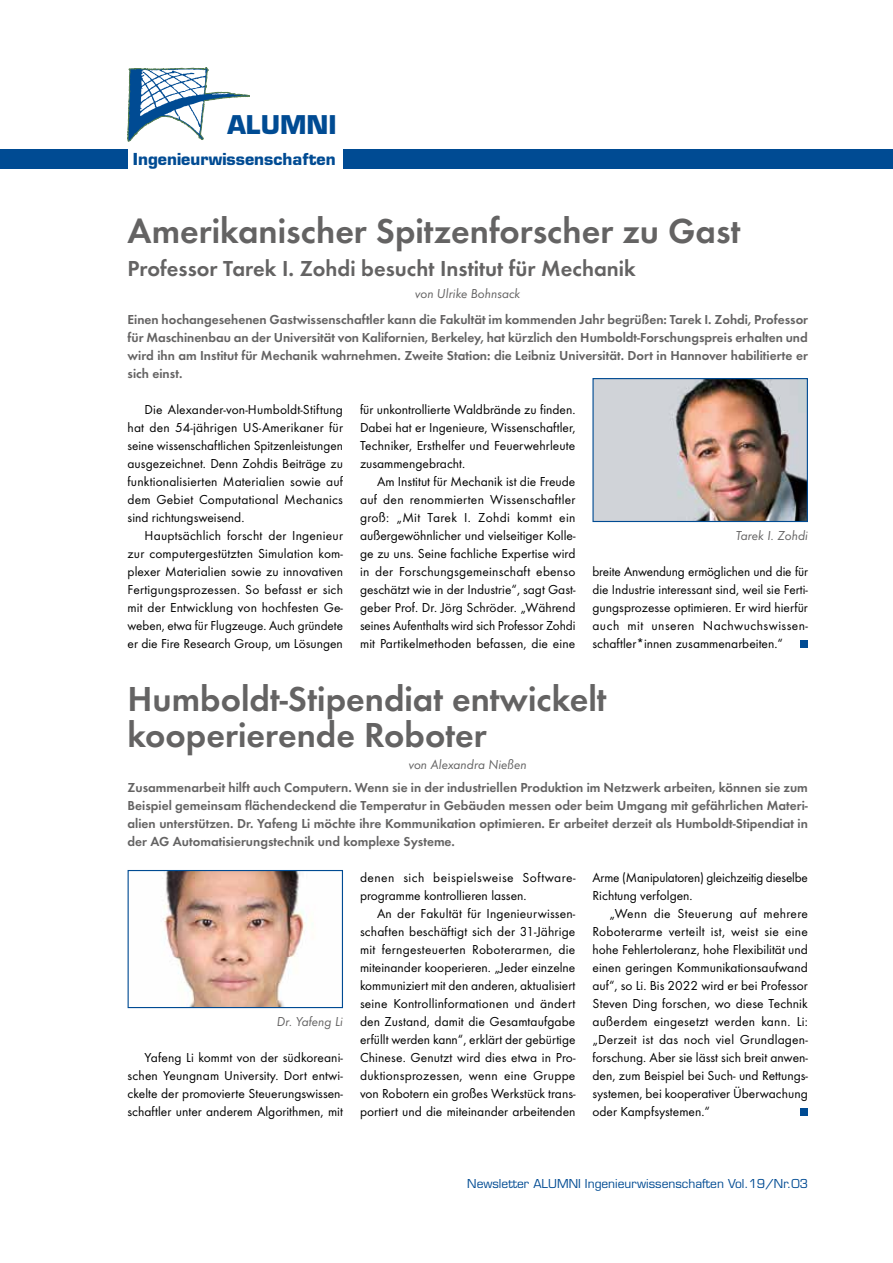
<style>
.page{position:relative;width:893px;height:1263px;background:#fff}
.page>*{position:absolute;margin:0;border:0;box-sizing:border-box;transform-origin:0 0}
.t1{font:36px/36px "Futura T Dem";color:#646363}
.t2{font:700 25.2px "Eurostile";color:#004b93}
.t3{font:22.5px "Futura T Dem";color:#646363}
.t4{font:700 16.05px "Eurostile";color:#004b93}
.t5{font:13.5px/18px "Futura T Boo";color:#000;text-align:justify}
.t6{font:13.5px/18px "Futura T Dem";color:#646363;text-align:justify}
.t7{font:13.5px/18px "Futura T Boo";letter-spacing:.02em;color:#000}
.t8{font:13.5px "Futura T Boo Obl";color:#646363}
.t9{font:12px "Eurostile";color:#004b93}
</style>
<div class="page">
<svg style="left:128px;top:67px;width:122px;height:74px"></svg>
<div style="left:343px;top:149px;width:550px;height:20px;background:#004b93"></div>
<div style="left:0;top:149px;width:128px;height:20px;background:#004b93"></div>
<div style="left:800px;top:640px;width:8px;height:8px;background:#004b93"></div>
<div style="left:800px;top:1108px;width:8px;height:8px;background:#004b93"></div>
<img style="left:163px;top:872px;width:150px;height:134px">
<div style="left:128px;top:870px;width:215px;height:138px;border:1px solid #004b93"></div>
<img style="left:594px;top:380px;width:212px;height:140px">
<div style="left:592px;top:378px;width:216px;height:144px;border:1px solid #004b93"></div>
<h2 class="t2" style="left:227px;top:109px;width:111px">ALUMNI</h2>
<p class="t4" style="left:133px;top:149px;width:204px">Ingenieurwissenschaften</p>
<h1 class="t1" style="left:128px;top:213px;width:615px">Amerikanischer Spitzenforscher zu Gast</h1>
<h3 class="t3" style="left:128px;top:255px;width:510px">Professor Tarek I. Zohdi besucht Institut für Mechanik</h3>
<p class="t8" style="left:415px;top:286px;width:107px">von Ulrike Bohnsack</p>
<p class="t6" style="left:128px;top:310px;width:682px">Einen hochangesehenen Gastwissenschaftler kann die Fakultät im kommenden Jahr begrüßen: Tarek I. Zohdi, Professor für Maschinenbau an der Universität von Kalifornien, Berkeley, hat kürzlich den Humboldt-Forschungspreis erhalten und wird ihn am Institut für Mechanik wahrnehmen. Zweite Station: die Leibniz Universität. Dort in Hannover habilitierte er sich einst.</p>
<p class="t5" style="left:128px;top:401px;width:217px;text-indent:17px">Die Alexander-von-Humboldt-Stiftung hat den 54-jährigen US-Amerikaner für seine wissenschaftlichen Spitzenleistungen ausgezeichnet. Denn Zohdis Beiträge zu funktionalisierten Materialien sowie auf dem Gebiet Computational Mechanics sind richtungsweisend.</p>
<p class="t5" style="left:128px;top:527px;width:217px;text-indent:17px">Hauptsächlich forscht der Ingenieur zur computergestützten Simulation kom&shy;plexer Materialien sowie zu innovativen Fertigungsprozessen. So befasst er sich mit der Entwicklung von hochfesten Ge&shy;weben, etwa für Flugzeuge. Auch gründete er die Fire Research Group, um Lösungen</p>
<p class="t5" style="left:360px;top:401px;width:217px;text-align:left">für unkontrollierte Waldbrände zu finden.<br>Dabei hat er Ingenieure, Wissenschaftler, Techniker, Ersthelfer und Feuerwehrleute zusammengebracht.</p>
<p class="t5" style="left:360px;top:473px;width:217px;text-indent:17px">Am Institut für Mechanik ist die Freude auf den renommierten Wissenschaftler groß: „Mit Tarek I. Zohdi kommt ein außergewöhnlicher und vielseitiger Kolle&shy;ge zu uns. Seine fachliche Expertise wird in der Forschungsgemeinschaft ebenso geschätzt wie in der Industrie“, sagt Gast&shy;geber Prof. Dr. Jörg Schröder. „Während seines Aufenthalts wird sich Professor Zohdi mit Partikelmethoden befassen, die eine</p>
<p class="t8" style="left:736px;top:528px;width:74px">Tarek I. Zohdi</p>
<p class="t5" style="left:592px;top:563px;width:217px">breite Anwendung ermöglichen und die für die Industrie interessant sind, weil sie Ferti&shy;gungsprozesse optimieren. Er wird hierfür auch mit unseren Nachwuchswissen&shy;schaftler*innen zusammenarbeiten.“</p>
<h1 class="t1" style="left:128px;top:681px;width:481px">Humboldt-Stipendiat entwickelt kooperierende Roboter</h1>
<p class="t8" style="left:409px;top:757px;width:119px">von Alexandra Nießen</p>
<p class="t6" style="left:128px;top:778px;width:682px">Zusammenarbeit hilft auch Computern. Wenn sie in der industriellen Produktion im Netzwerk arbeiten, können sie zum Beispiel gemeinsam flächendeckend die Temperatur in Gebäuden messen oder beim Umgang mit gefährlichen Materi&shy;alien unterstützen. Dr. Yafeng Li möchte ihre Kommunikation optimieren. Er arbeitet derzeit als Humboldt-Stipendiat in der AG Automatisierungstechnik und komplexe Systeme.</p>
<p class="t8" style="left:277px;top:1014px;width:68px">Dr. Yafeng Li</p>
<p class="t5" style="left:128px;top:1049px;width:217px;text-indent:17px">Yafeng Li kommt von der südkoreani&shy;schen Yeungnam University. Dort entwi&shy;ckelte der promovierte Steuerungswissen&shy;schaftler unter anderem Algorithmen, mit</p>
<p class="t7" style="left:360px;top:869px;width:217px">denen sich beispielsweise Software&shy;programme kontrollieren lassen.</p>
<p class="t5" style="left:360px;top:905px;width:217px;text-indent:17px">An der Fakultät für Ingenieurwissen&shy;schaften beschäftigt sich der 31-Jährige mit ferngesteuerten Roboterarmen, die miteinander kooperieren. „Jeder einzelne kommuniziert mit den anderen, aktualisiert seine Kontrollinformationen und ändert den Zustand, damit die Gesamtaufgabe erfüllt werden kann“, erklärt der gebürtige Chinese. Genutzt wird dies etwa in Pro&shy;duktionsprozessen, wenn eine Gruppe von Robotern ein großes Werkstück trans&shy;portiert und die miteinander arbeitenden</p>
<p class="t5" style="left:592px;top:869px;width:217px">Arme (Manipulatoren) gleichzeitig dieselbe<br>Richtung verfolgen.</p>
<p class="t5" style="left:592px;top:905px;width:217px;text-indent:17px">„Wenn die Steuerung auf mehrere Roboterarme verteilt ist, weist sie eine hohe Fehlertoleranz, hohe Flexibilität und einen geringen Kommunikationsaufwand auf“, so Li. Bis 2022 wird er bei Professor Steven Ding forschen, wo diese Technik außerdem eingesetzt werden kann. Li: „Derzeit ist das noch viel Grundlagen&shy;forschung. Aber sie lässt sich breit anwen&shy;den, zum Beispiel bei Such- und Rettungs&shy;systemen, bei kooperativer Überwachung oder Kampfsystemen.“</p>
<p class="t9" style="left:467px;top:1176px;width:342px">Newsletter ALUMNI Ingenieurwissenschaften Vol.19/Nr.03</p>
</div>
